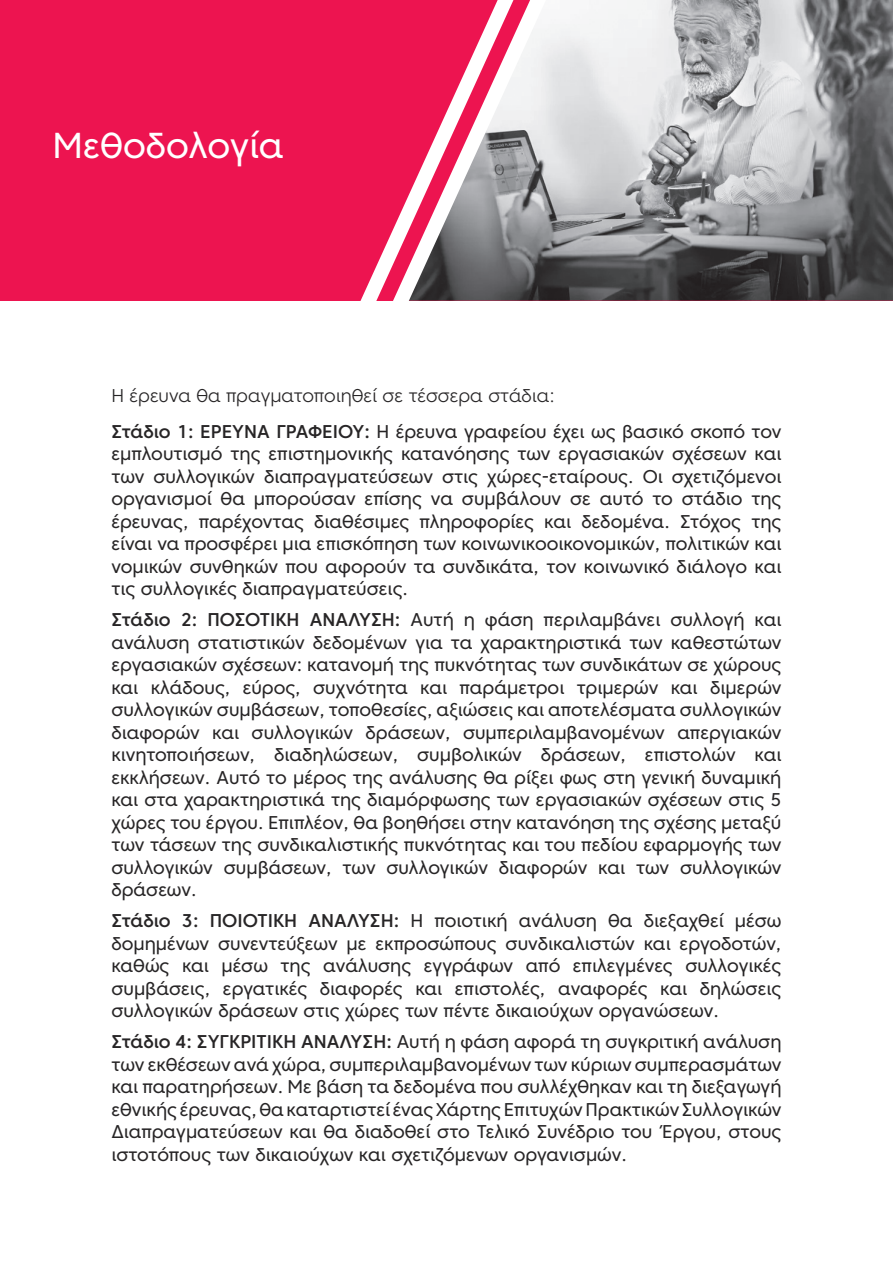
<style>
.page{position:relative;width:893px;height:1263px;background:#fff}
.page>*{position:absolute;margin:0;border:0;box-sizing:border-box;transform-origin:0 0}
.t1{font:36px "Core Sans C 45";color:#fff}
.t2{font:18.45px/22.5px "Core Sans C 45";color:#272526;text-align:justify}
.t3{font:300 18.45px "Core Sans C 35";color:#272526}
.s1{font-family:"Core Sans C 55";font-weight:500}
</style>
<div class="page">
<div style="left:0;top:0;width:893px;height:301px;background:#ed1450"></div>
<svg style="left:360px;top:258px;width:20px;height:43px"></svg>
<img style="left:546px;top:0;width:347px;height:301px">
<svg style="left:380px;top:0;width:166px;height:301px"></svg>
<h1 class="t1" style="left:52px;top:123px;width:233px">Μεθοδολογία</h1>
<p class="t3" style="left:111px;top:384px;width:445px">Η έρευνα θα πραγματοποιηθεί σε τέσσερα στάδια:</p>
<p class="t2" style="left:111px;top:420px;width:672px"><span class="s1">Στάδιο 1: ΕΡΕΥΝΑ ΓΡΑΦΕΙΟΥ:</span> Η έρευνα γραφείου έχει ως βασικό σκοπό τον εμπλουτισμό της επιστημονικής κατανόησης των εργασιακών σχέσεων και των συλλογικών διαπραγματεύσεων στις χώρες-εταίρους. Οι σχετιζόμενοι οργανισμοί θα μπορούσαν επίσης να συμβάλουν σε αυτό το στάδιο της έρευνας, παρέχοντας διαθέσιμες πληροφορίες και δεδομένα. Στόχος της είναι να προσφέρει μια επισκόπηση των κοινωνικοοικονομικών, πολιτικών και νομικών συνθηκών που αφορούν τα συνδικάτα, τον κοινωνικό διάλογο και τις συλλογικές διαπραγματεύσεις.</p>
<p class="t2" style="left:111px;top:608px;width:672px"><span class="s1">Στάδιο 2: ΠΟΣΟΤΙΚΗ ΑΝΑΛΥΣΗ:</span> Αυτή η φάση περιλαμβάνει συλλογή και ανάλυση στατιστικών δεδομένων για τα χαρακτηριστικά των καθεστώτων εργασιακών σχέσεων: κατανομή της πυκνότητας των συνδικάτων σε χώρους και κλάδους, εύρος, συχνότητα και παράμετροι τριμερών και διμερών συλλογικών συμβάσεων, τοποθεσίες, αξιώσεις και αποτελέσματα συλλογικών διαφορών και συλλογικών δράσεων, συμπεριλαμβανομένων απεργιακών κινητοποιήσεων, διαδηλώσεων, συμβολικών δράσεων, επιστολών και εκκλήσεων. Αυτό το μέρος της ανάλυσης θα ρίξει φως στη γενική δυναμική και στα χαρακτηριστικά της διαμόρφωσης των εργασιακών σχέσεων στις 5 χώρες του έργου. Επιπλέον, θα βοηθήσει στην κατανόηση της σχέσης μεταξύ των τάσεων της συνδικαλιστικής πυκνότητας και του πεδίου εφαρμογής των συλλογικών συμβάσεων, των συλλογικών διαφορών και των συλλογικών δράσεων.</p>
<p class="t2" style="left:111px;top:909px;width:672px"><span class="s1">Στάδιο 3: ΠΟΙΟΤΙΚΗ ΑΝΑΛΥΣΗ:</span> Η ποιοτική ανάλυση θα διεξαχθεί μέσω δομημένων συνεντεύξεων με εκπροσώπους συνδικαλιστών και εργοδοτών, καθώς και μέσω της ανάλυσης εγγράφων από επιλεγμένες συλλογικές συμβάσεις, εργατικές διαφορές και επιστολές, αναφορές και δηλώσεις συλλογικών δράσεων στις χώρες των πέντε δικαιούχων οργανώσεων.</p>
<p class="t2" style="left:111px;top:1030px;width:672px"><span class="s1">Στάδιο 4: ΣΥΓΚΡΙΤΙΚΗ ΑΝΑΛΥΣΗ:</span> Αυτή η φάση αφορά τη συγκριτική ανάλυση των εκθέσεων ανά χώρα, συμπεριλαμβανομένων των κύριων συμπερασμάτων και παρατηρήσεων. Με βάση τα δεδομένα που συλλέχθηκαν και τη διεξαγωγή εθνικής έρευνας, θα καταρτιστεί ένας Χάρτης Επιτυχών Πρακτικών Συλλογικών Διαπραγματεύσεων και θα διαδοθεί στο Τελικό Συνέδριο του Έργου, στους ιστοτόπους των δικαιούχων και σχετιζόμενων οργανισμών.</p>
</div>
